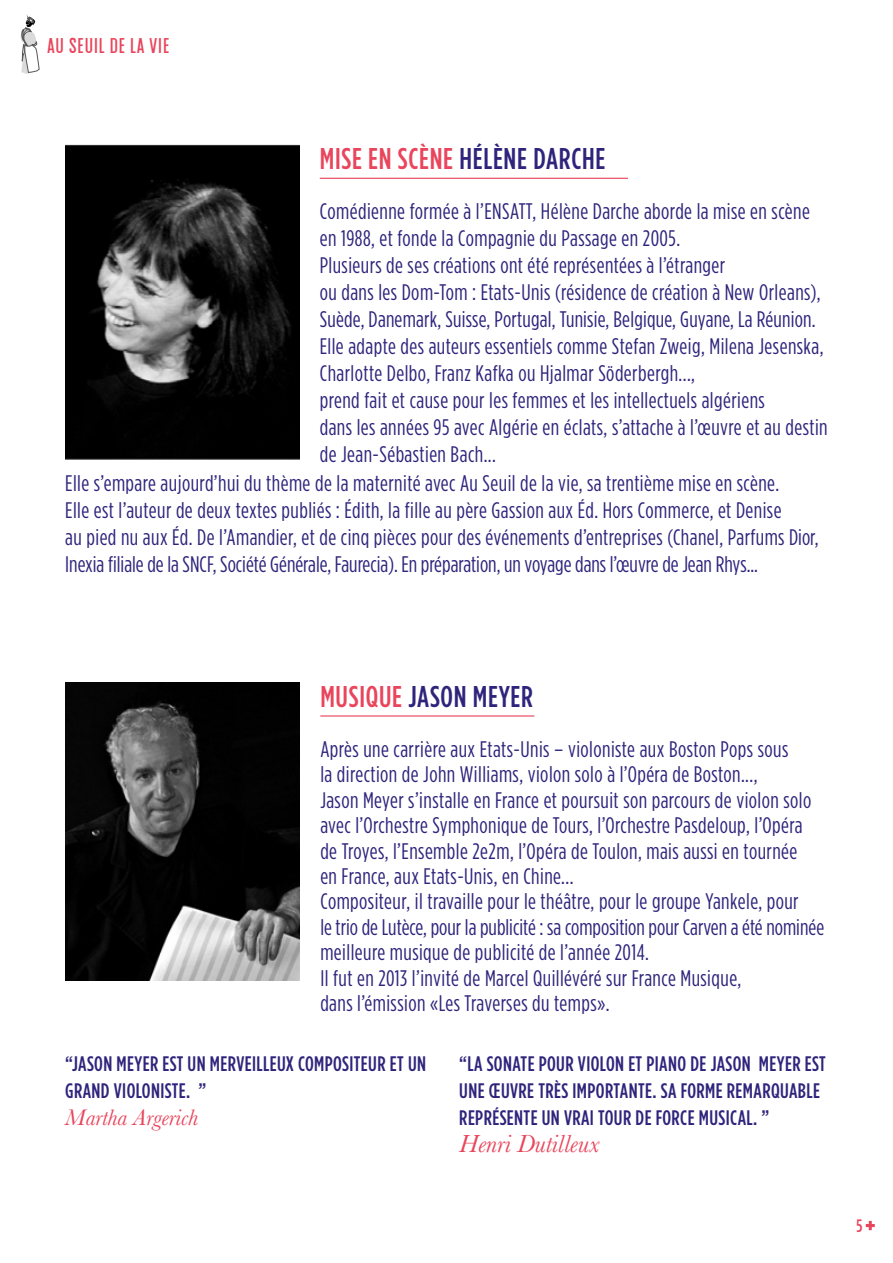
<style>
.page{position:relative;width:893px;height:1263px;background:#fff}
.page>*{position:absolute;margin:0;border:0;box-sizing:border-box;transform-origin:0 0}
.t1{font:500 30px "Gotham Condensed";letter-spacing:.025em;color:#2e247c}
.t2{font:italic 25.65px "Baskerville";color:#e9455c}
.t3{font:italic 23.4px "Baskerville";color:#e9455c}
.t4{font:22.5px/27px "Gotham Condensed";letter-spacing:.02em;color:#2e247c}
.t5{font:500 21px/27.2px "Gotham Condensed";letter-spacing:.02em;color:#2e247c}
.t6{font:20.4px "Americana";letter-spacing:.05em;color:#e9455c}
.t7{font:500 18px "Gotham Condensed";color:#e9455c}
.s1{color:#e9455c}
</style>
<div class="page">
<svg style="left:866px;top:1221px;width:9px;height:9px"></svg>
<svg style="left:20px;top:16px;width:19px;height:58px"></svg>
<hr style="left:320px;top:715px;width:214px;height:1px;background:#e9455c">
<img style="left:65px;top:683px;width:234px;height:297px">
<img style="left:65px;top:145px;width:234px;height:315px">
<hr style="left:320px;top:178px;width:308px;height:1px;background:#e9455c">
<p class="t6" style="left:48px;top:34px;width:123px">AU SEUIL DE LA VIE</p>
<h1 class="t1" style="left:320px;top:141px;width:287px"><span class="s1">MISE EN SCÈNE</span> HÉLÈNE DARCHE</h1>
<p class="t4" style="left:320px;top:197px;width:509px">Comédienne formée à l’ENSATT, Hélène Darche aborde la mise en scène en 1988, et fonde la Compagnie du Passage en 2005.<br>Plusieurs de ses créations ont été représentées à l’étranger<br>ou dans les Dom-Tom : Etats-Unis (résidence de création à New Orleans), Suède, Danemark, Suisse, Portugal, Tunisie, Belgique, Guyane, La Réunion.<br>Elle adapte des auteurs essentiels comme Stefan Zweig, Milena Jesenska, Charlotte Delbo, Franz Kafka ou Hjalmar Söderbergh...,<br>prend fait et cause pour les femmes et les intellectuels algériens<br>dans les années 95 avec Algérie en éclats, s’attache à l’œuvre et au destin de Jean-Sébastien Bach...</p>
<p class="t4" style="left:65px;top:469px;width:755px">Elle s’empare aujourd’hui du thème de la maternité avec Au Seuil de la vie, sa trentième mise en scène.<br>Elle est l’auteur de deux textes publiés : Édith, la fille au père Gassion aux Éd. Hors Commerce, et Denise<br>au pied nu aux Éd. De l’Amandier, et de cinq pièces pour des événements d’entreprises (Chanel, Parfums Dior, Inexia filiale de la SNCF, Société Générale, Faurecia). En préparation, un voyage dans l’œuvre de Jean Rhys...</p>
<h1 class="t1" style="left:320px;top:679px;width:214px"><span class="s1">MUSIQUE</span> JASON MEYER</h1>
<p class="t4" style="left:320px;top:736px;width:505px;line-height:25.5px">Après une carrière aux Etats-Unis – violoniste aux Boston Pops sous<br>la direction de John Williams, violon solo à l’Opéra de Boston...,<br>Jason Meyer s’installe en France et poursuit son parcours de violon solo avec l’Orchestre Symphonique de Tours, l’Orchestre Pasdeloup, l’Opéra de Troyes, l’Ensemble 2e2m, l’Opéra de Toulon, mais aussi en tournée<br>en France, aux Etats-Unis, en Chine...<br>Compositeur, il travaille pour le théâtre, pour le groupe Yankele, pour<br>le trio de Lutèce, pour la publicité : sa composition pour Carven a été nominée meilleure musique de publicité de l’année 2014.<br>Il fut en 2013 l’invité de Marcel Quillévéré sur France Musique,<br>dans l’émission «Les Traverses du temps».</p>
<p class="t5" style="left:65px;top:1050px;width:362px">“JASON MEYER EST UN MERVEILLEUX COMPOSITEUR ET UN<br>GRAND VIOLONISTE. ”</p>
<p class="t3" style="left:65px;top:1102px;width:134px">Martha Argerich</p>
<p class="t5" style="left:459px;top:1050px;width:368px">“LA SONATE POUR VIOLON ET PIANO DE JASON MEYER EST<br>UNE ŒUVRE TRÈS IMPORTANTE. SA FORME REMARQUABLE<br>REPRÉSENTE UN VRAI TOUR DE FORCE MUSICAL. ”</p>
<p class="t2" style="left:459px;top:1127px;width:142px">Henri Dutilleux</p>
<p class="t7" style="left:856px;top:1215px;width:7px">5</p>
</div>
